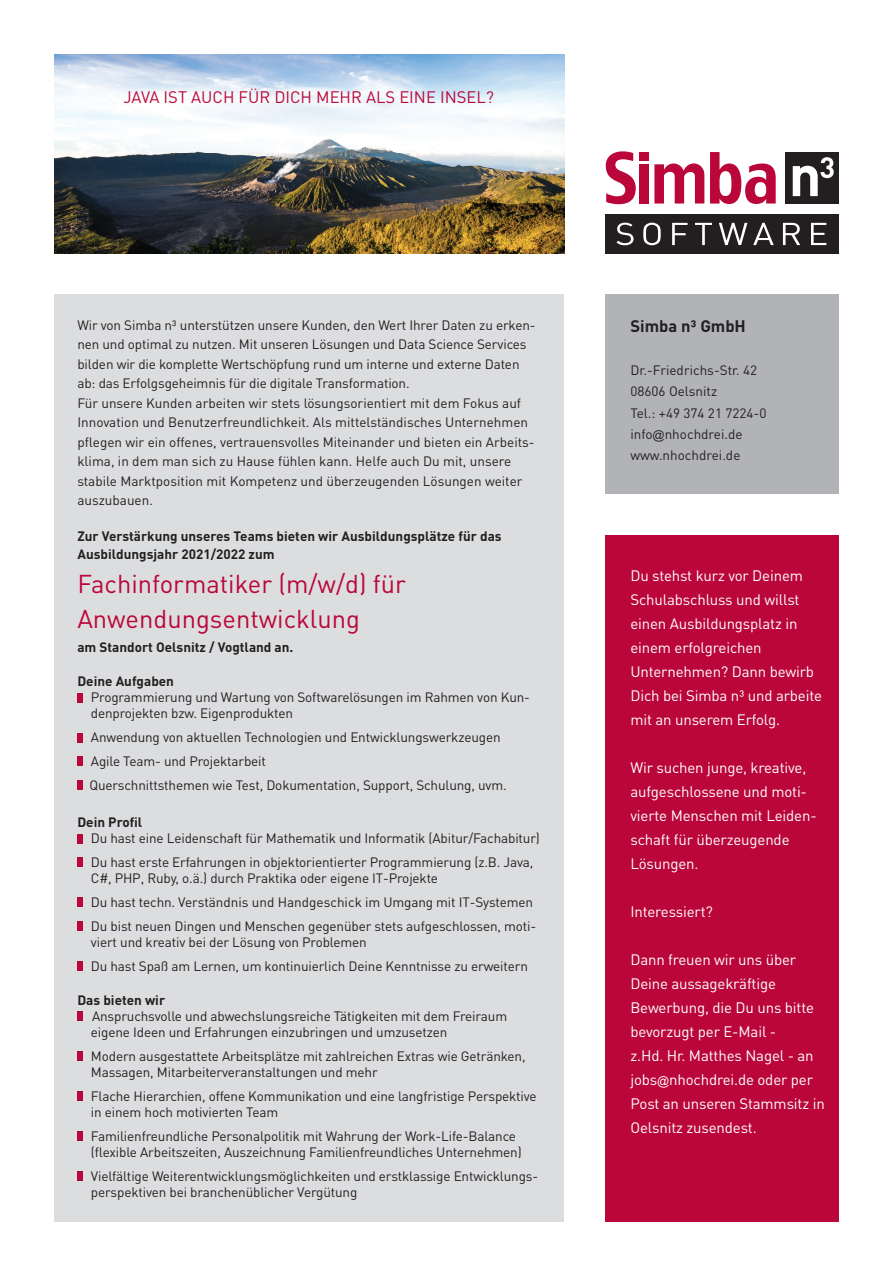
<style>
.page{position:relative;width:893px;height:1263px;background:#fff}
.page>*{position:absolute;margin:0;border:0;box-sizing:border-box;transform-origin:0 0}
.t1{font:25.5px/34.5px "DIN Pro";color:#ba0639}
.t2{font:16.5px "DIN Pro";color:#ba0639}
.t3{font:700 16.5px "DIN Pro";color:#231f20}
.t4{font:15px/24px "DIN Pro";letter-spacing:-.01em;color:#fff}
.t5{font:13.5px/19.5px "DIN Pro";letter-spacing:-.01em;color:#231f20}
.t6{font:700 13.5px/18px "DIN Pro";color:#231f20}
.s1{font-family:"Arial";font-size:12px}
</style>
<div class="page">
<div style="left:606px;top:294px;width:233px;height:200px;background:#b2b3b7"></div>
<div style="left:54px;top:294px;width:509px;height:927px;background:#dcdddf"></div>
<div style="left:606px;top:535px;width:233px;height:686px;background:#ba0639"></div>
<div style="left:606px;top:214px;width:233px;height:40px;background:#231f20"></div>
<svg style="left:616px;top:223px;width:210px;height:22px"></svg>
<div style="left:785px;top:152px;width:54px;height:51px;background:#231f20"></div>
<svg style="left:793px;top:157px;width:41px;height:39px"></svg>
<div style="left:639px;top:152px;width:10px;height:8px;background:#ba0639"></div>
<div style="left:639px;top:164px;width:10px;height:40px;background:#ba0639"></div>
<svg style="left:606px;top:151px;width:30px;height:53px"></svg>
<svg style="left:710px;top:152px;width:66px;height:52px"></svg>
<svg style="left:654px;top:163px;width:50px;height:41px"></svg>
<img style="left:54px;top:54px;width:510px;height:200px">
<div style="left:77px;top:693px;width:5px;height:9px;background:#ba0639"></div>
<div style="left:77px;top:733px;width:5px;height:9px;background:#ba0639"></div>
<div style="left:77px;top:757px;width:5px;height:9px;background:#ba0639"></div>
<div style="left:77px;top:780px;width:5px;height:9px;background:#ba0639"></div>
<div style="left:77px;top:834px;width:5px;height:9px;background:#ba0639"></div>
<div style="left:77px;top:858px;width:5px;height:9px;background:#ba0639"></div>
<div style="left:77px;top:898px;width:5px;height:9px;background:#ba0639"></div>
<div style="left:77px;top:921px;width:5px;height:9px;background:#ba0639"></div>
<div style="left:77px;top:961px;width:5px;height:9px;background:#ba0639"></div>
<div style="left:77px;top:1012px;width:5px;height:9px;background:#ba0639"></div>
<div style="left:77px;top:1052px;width:5px;height:9px;background:#ba0639"></div>
<div style="left:77px;top:1091px;width:5px;height:10px;background:#ba0639"></div>
<div style="left:77px;top:1131px;width:5px;height:9px;background:#ba0639"></div>
<div style="left:77px;top:1171px;width:5px;height:9px;background:#ba0639"></div>
<p class="t2" style="left:123px;top:86px;width:372px">JAVA IST AUCH FÜR DICH MEHR ALS EINE INSEL?</p>
<p class="t5" style="left:77px;top:314px;width:460px">Wir von Simba n³ unterstützen unsere Kunden, den Wert Ihrer Daten zu erken&shy;nen und optimal zu nutzen. Mit unseren Lösungen und Data Science Services bilden wir die komplette Wertschöpfung rund um interne und externe Daten ab: das Erfolgsgeheimnis für die digitale Transformation.<br>Für unsere Kunden arbeiten wir stets lösungsorientiert mit dem Fokus auf Innovation und Benutzerfreundlichkeit. Als mittelständisches Unternehmen pflegen wir ein offenes, vertrauensvolles Miteinander und bieten ein Arbeits&shy;klima, in dem man sich zu Hause fühlen kann. Helfe auch Du mit, unsere stabile Marktposition mit Kompetenz und überzeugenden Lösungen weiter auszubauen.</p>
<p class="t6" style="left:77px;top:526px;width:426px">Zur Verstärkung unseres Teams bieten wir Ausbildungsplätze für das<br>Ausbildungsjahr 2021/2022 zum</p>
<h1 class="t1" style="left:77px;top:566px;width:330px">Fachinformatiker (m/w/d) für<br>Anwendungsentwicklung</h1>
<p class="t6" style="left:77px;top:637px;width:218px">am Standort Oelsnitz / Vogtland an.</p>
<p class="t6" style="left:77px;top:672px;width:98px">Deine Aufgaben</p>
<p class="t5" style="left:91px;top:689px;width:441px;line-height:16.2px">Programmierung und Wartung von Softwarelösungen im Rahmen von Kun&shy;denprojekten bzw. Eigenprodukten</p>
<p class="t5" style="left:89px;top:725px;width:419px;line-height:23.7px">Anwendung von aktuellen Technologien und Entwicklungswerkzeugen<br>Agile Team- und Projektarbeit<br>Querschnittsthemen wie Test, Dokumentation, Support, Schulung, uvm.</p>
<p class="t6" style="left:77px;top:813px;width:66px">Dein Profil</p>
<p class="t5" style="left:91px;top:826px;width:451px;line-height:23.7px">Du hast eine Leidenschaft für Mathematik und Informatik (Abitur/Fachabitur)<br>Du hast erste Erfahrungen in objektorientierter Programmierung (z.B. Java,</p>
<p class="t5" style="left:91px;top:866px;width:447px;line-height:23.7px">C#, PHP, Ruby, o.ä.) durch Praktika oder eigene IT-Projekte<br>Du hast techn. Verständnis und Handgeschick im Umgang mit IT-Systemen<br>Du bist neuen Dingen und Menschen gegenüber stets aufgeschlossen, moti-</p>
<p class="t5" style="left:91px;top:929px;width:439px;line-height:23.7px">viert und kreativ bei der Lösung von Problemen<br>Du hast Spaß am Lernen, um kontinuierlich Deine Kenntnisse zu erweitern</p>
<p class="t6" style="left:77px;top:990px;width:89px">Das bieten wir</p>
<p class="t5" style="left:91px;top:1007px;width:418px;line-height:16.2px">Anspruchsvolle und abwechslungsreiche Tätigkeiten mit dem Freiraum eigene Ideen und Erfahrungen einzubringen und umzusetzen</p>
<p class="t5" style="left:91px;top:1047px;width:436px;line-height:16.2px">Modern ausgestattete Arbeitsplätze mit zahlreichen Extras wie Getränken,<br>Massagen, Mitarbeiterveranstaltungen und mehr</p>
<p class="t5" style="left:91px;top:1087px;width:447px;line-height:16.2px">Flache Hierarchien, offene Kommunikation und eine langfristige Perspektive in einem hoch motivierten Team</p>
<p class="t5" style="left:91px;top:1127px;width:432px;line-height:16.2px">Familienfreundliche Personalpolitik mit Wahrung der Work-Life-Balance (flexible Arbeitszeiten, Auszeichnung Familienfreundliches Unternehmen)</p>
<p class="t5" style="left:91px;top:1167px;width:449px;line-height:16.2px">Vielfältige Weiterentwicklungsmöglichkeiten und erstklassige Entwicklungs&shy;perspektiven bei branchenüblicher Vergütung</p>
<p class="t3" style="left:630px;top:315px;width:117px">Simba n³ GmbH</p>
<p class="t5" style="left:630px;top:359px;width:137px;line-height:21.5px">Dr.-Friedrichs-Str. 42<br>08606 Oelsnitz<br>Tel.: +49 374 21 7224-0 info<span class="s1">@</span>nhochdrei.de www.nhochdrei.de</p>
<p class="t4" style="left:630px;top:563px;width:193px">Du stehst kurz vor Deinem<br>Schulabschluss und willst einen Ausbildungsplatz in einem erfolgreichen<br>Unternehmen? Dann bewirb<br>Dich bei Simba n³ und arbeite mit an unserem Erfolg.</p>
<p class="t4" style="left:630px;top:755px;width:188px">Wir suchen junge, kreative, aufgeschlossene und moti&shy;vierte Menschen mit Leiden&shy;schaft für überzeugende<br>Lösungen.</p>
<p class="t4" style="left:630px;top:899px;width:84px">Interessiert?</p>
<p class="t4" style="left:630px;top:947px;width:196px">Dann freuen wir uns über<br>Deine aussagekräftige<br>Bewerbung, die Du uns bitte bevorzugt per E-Mail -<br>z.Hd. Hr. Matthes Nagel - an jobs<span class="s1">@</span>nhochdrei.de oder per<br>Post an unseren Stammsitz in<br>Oelsnitz zusendest.</p>
</div>
